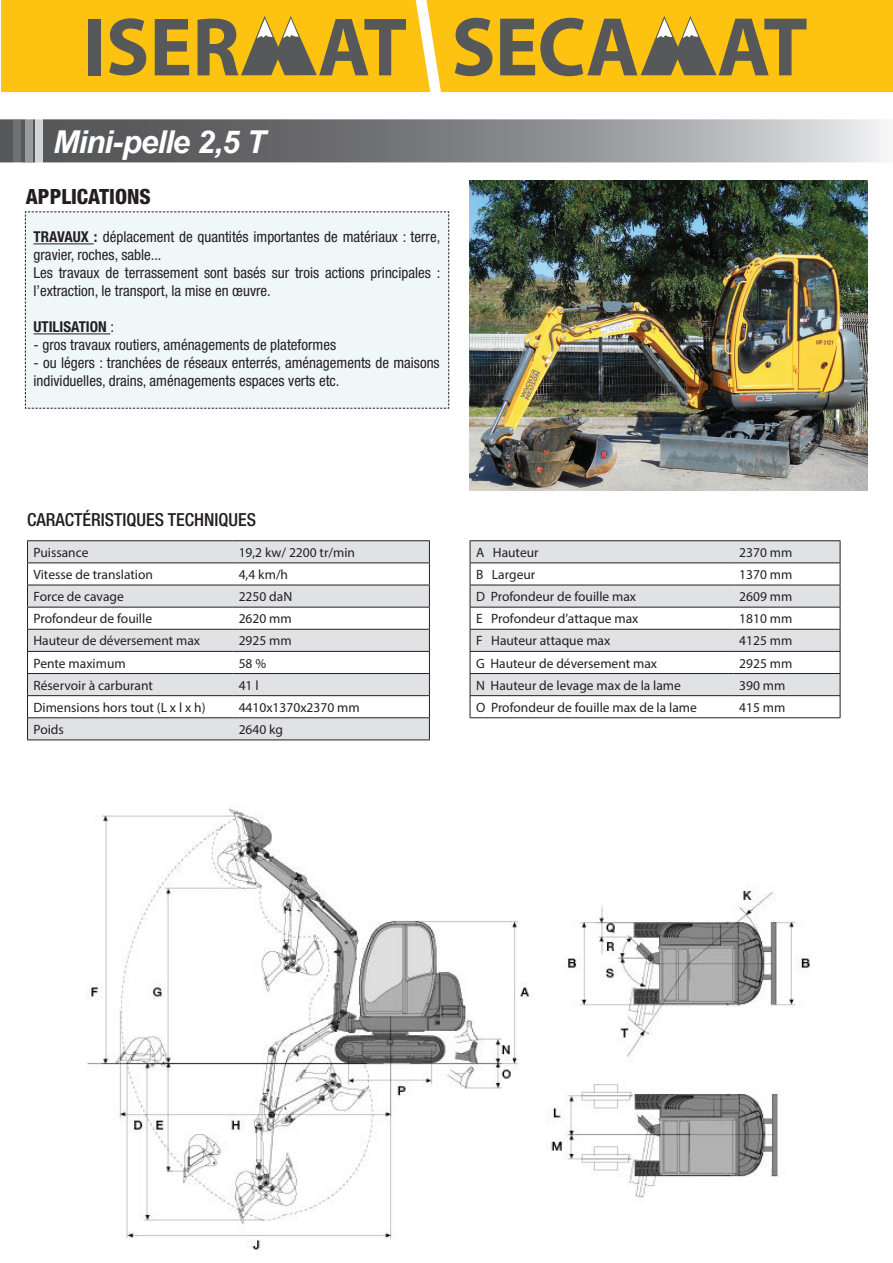
<style>
.page{position:relative;width:893px;height:1263px;background:#fff}
.page>*{position:absolute;margin:0;border:0;box-sizing:border-box;transform-origin:0 0}
.t1{font:italic 700 31.5px "Arial";letter-spacing:-.035em;color:#fff}
.t2{font:800 condensed 21px "Helvetica Neue";color:#231f20}
.t3{font:500 condensed 18px "Helvetica Neue";color:#231f20}
.t4{font:500 condensed 18px "Helvetica Neue";color:#fff}
.Normal_e{font:condensed 15px/18px "Helvetica Neue";color:#231f20}
.Normal_e-2{font:700 condensed 15px "Helvetica Neue";color:#231f20}
.t5{font:13.5px "Myriad Pro";color:#231f20}
.s1{font-weight:700}
.s2{font-weight:400}
</style>
<div class="page">
<img style="left:470px;top:181px;width:397px;height:309px">
<svg style="left:28px;top:541px;width:401px;height:198px;fill:#e1e2e4"></svg>
<hr style="left:27px;top:540px;width:206px;height:1px;background:#231f20">
<hr style="left:27px;top:562px;width:206px;height:1px;background:#231f20">
<hr style="left:27px;top:585px;width:206px;height:1px;background:#231f20">
<hr style="left:27px;top:607px;width:206px;height:1px;background:#231f20">
<hr style="left:27px;top:629px;width:206px;height:1px;background:#231f20">
<hr style="left:27px;top:651px;width:206px;height:1px;background:#231f20">
<hr style="left:27px;top:673px;width:206px;height:1px;background:#231f20">
<hr style="left:27px;top:695px;width:206px;height:1px;background:#231f20">
<hr style="left:27px;top:717px;width:206px;height:1px;background:#231f20">
<svg style="left:27px;top:541px;width:1px;height:198px"></svg>
<hr style="left:27px;top:739px;width:206px;height:1px;background:#231f20">
<hr style="left:233px;top:540px;width:197px;height:1px;background:#231f20">
<hr style="left:233px;top:562px;width:197px;height:1px;background:#231f20">
<hr style="left:233px;top:585px;width:197px;height:1px;background:#231f20">
<hr style="left:233px;top:607px;width:197px;height:1px;background:#231f20">
<hr style="left:233px;top:629px;width:197px;height:1px;background:#231f20">
<hr style="left:233px;top:651px;width:197px;height:1px;background:#231f20">
<hr style="left:233px;top:673px;width:197px;height:1px;background:#231f20">
<hr style="left:233px;top:695px;width:197px;height:1px;background:#231f20">
<hr style="left:233px;top:717px;width:197px;height:1px;background:#231f20">
<svg style="left:429px;top:541px;width:1px;height:198px"></svg>
<hr style="left:233px;top:739px;width:197px;height:1px;background:#231f20">
<img style="left:87px;top:807px;width:723px;height:443px">
<svg style="left:471px;top:541px;width:369px;height:154px;fill:#e1e2e4"></svg>
<hr style="left:470px;top:540px;width:263px;height:1px;background:#231f20">
<hr style="left:470px;top:562px;width:263px;height:1px;background:#231f20">
<hr style="left:470px;top:585px;width:263px;height:1px;background:#231f20">
<hr style="left:470px;top:607px;width:263px;height:1px;background:#231f20">
<hr style="left:470px;top:629px;width:263px;height:1px;background:#231f20">
<hr style="left:470px;top:651px;width:263px;height:1px;background:#231f20">
<hr style="left:470px;top:673px;width:263px;height:1px;background:#231f20">
<hr style="left:470px;top:695px;width:263px;height:1px;background:#231f20">
<svg style="left:470px;top:541px;width:1px;height:176px"></svg>
<hr style="left:470px;top:717px;width:263px;height:1px;background:#231f20">
<hr style="left:733px;top:540px;width:107px;height:1px;background:#231f20">
<hr style="left:733px;top:562px;width:107px;height:1px;background:#231f20">
<hr style="left:733px;top:585px;width:107px;height:1px;background:#231f20">
<hr style="left:733px;top:607px;width:107px;height:1px;background:#231f20">
<hr style="left:733px;top:629px;width:107px;height:1px;background:#231f20">
<hr style="left:733px;top:651px;width:107px;height:1px;background:#231f20">
<hr style="left:733px;top:673px;width:107px;height:1px;background:#231f20">
<hr style="left:733px;top:695px;width:107px;height:1px;background:#231f20">
<svg style="left:840px;top:541px;width:1px;height:176px"></svg>
<hr style="left:733px;top:717px;width:107px;height:1px;background:#231f20">
<div style="left:25px;top:211px;width:424px;height:198px;background:#f0f7f9"></div>
<hr style="left:34px;top:243px;width:60px;height:1px;background:#231f20">
<hr style="left:34px;top:333px;width:76px;height:1px;background:#231f20">
<svg style="left:0;top:119px;width:886px;height:43px;background:#8a8b8e"></svg>
<svg style="left:1px;top:0;width:892px;height:92px;background:#d6aa26"></svg>
<div style="left:14px;top:120px;width:7px;height:43px;background:#707072"></div>
<div style="left:25px;top:119px;width:7px;height:43px;background:#999a9b"></div>
<svg style="left:36px;top:119px;width:7px;height:44px"></svg>
<p class="t1" style="left:53px;top:121px;width:214px">Mini-pelle 2,5 T</p>
<p class="t4" style="left:48px;top:135px;width:53px">140 cm</p>
<p class="t2" style="left:26px;top:184px;width:126px">APPLICATIONS</p>
<p class="Normal_e" style="left:34px;top:228px;width:408px"><span class="s1">TRAVAUX :</span> déplacement de quantités importantes de matériaux : terre, gravier, roches, sable...</p>
<p class="Normal_e" style="left:34px;top:264px;width:408px">Les travaux de terrassement sont basés sur trois actions principales : l’extraction, le transport, la mise en œuvre.</p>
<p class="Normal_e-2" style="left:34px;top:318px;width:82px">UTILISATION <span class="s2">:</span></p>
<p class="Normal_e" style="left:34px;top:336px;width:304px">- gros travaux routiers, aménagements de plateformes</p>
<p class="Normal_e" style="left:34px;top:354px;width:408px">- ou légers : tranchées de réseaux enterrés, aménagements de maisons individuelles, drains, aménagements espaces verts etc.</p>
<p class="t3" style="left:27px;top:509px;width:231px">CARACTÉRISTIQUES TECHNIQUES</p>
<p class="t5" style="left:34px;top:544px;width:56px">Puissance</p>
<p class="t5" style="left:239px;top:544px;width:118px">19,2 kw/ 2200 tr/min</p>
<p class="t5" style="left:34px;top:566px;width:121px">Vitesse de translation</p>
<p class="t5" style="left:239px;top:566px;width:51px">4,4 km/h</p>
<p class="t5" style="left:34px;top:588px;width:92px">Force de cavage</p>
<p class="t5" style="left:239px;top:588px;width:55px">2250 daN</p>
<p class="t5" style="left:34px;top:610px;width:120px">Profondeur de fouille</p>
<p class="t5" style="left:239px;top:610px;width:55px">2620 mm</p>
<p class="t5" style="left:34px;top:632px;width:168px">Hauteur de déversement max</p>
<p class="t5" style="left:239px;top:632px;width:55px">2925 mm</p>
<p class="t5" style="left:34px;top:655px;width:94px">Pente maximum</p>
<p class="t5" style="left:239px;top:655px;width:29px">58 %</p>
<p class="t5" style="left:34px;top:677px;width:121px">Réservoir à carburant</p>
<p class="t5" style="left:239px;top:677px;width:21px">41 l</p>
<p class="t5" style="left:34px;top:699px;width:174px">Dimensions hors tout (L x l x h)</p>
<p class="t5" style="left:239px;top:699px;width:122px">4410x1370x2370 mm</p>
<p class="t5" style="left:34px;top:721px;width:32px">Poids</p>
<p class="t5" style="left:239px;top:721px;width:46px">2640 kg</p>
<p class="t5" style="left:476px;top:544px;width:64px">A Hauteur</p>
<p class="t5" style="left:739px;top:544px;width:55px">2370 mm</p>
<p class="t5" style="left:476px;top:566px;width:61px">B Largeur</p>
<p class="t5" style="left:739px;top:566px;width:55px">1370 mm</p>
<p class="t5" style="left:476px;top:588px;width:162px">D Profondeur de fouille max</p>
<p class="t5" style="left:739px;top:588px;width:55px">2609 mm</p>
<p class="t5" style="left:476px;top:610px;width:164px">E Profondeur d’attaque max</p>
<p class="t5" style="left:739px;top:610px;width:55px">1810 mm</p>
<p class="t5" style="left:476px;top:632px;width:136px">F Hauteur attaque max</p>
<p class="t5" style="left:739px;top:632px;width:55px">4125 mm</p>
<p class="t5" style="left:476px;top:655px;width:183px">G Hauteur de déversement max</p>
<p class="t5" style="left:739px;top:655px;width:55px">2925 mm</p>
<p class="t5" style="left:476px;top:677px;width:206px">N Hauteur de levage max de la lame</p>
<p class="t5" style="left:739px;top:677px;width:48px">390 mm</p>
<p class="t5" style="left:476px;top:699px;width:222px">O Profondeur de fouille max de la lame</p>
<p class="t5" style="left:739px;top:699px;width:48px">415 mm</p>
</div>
